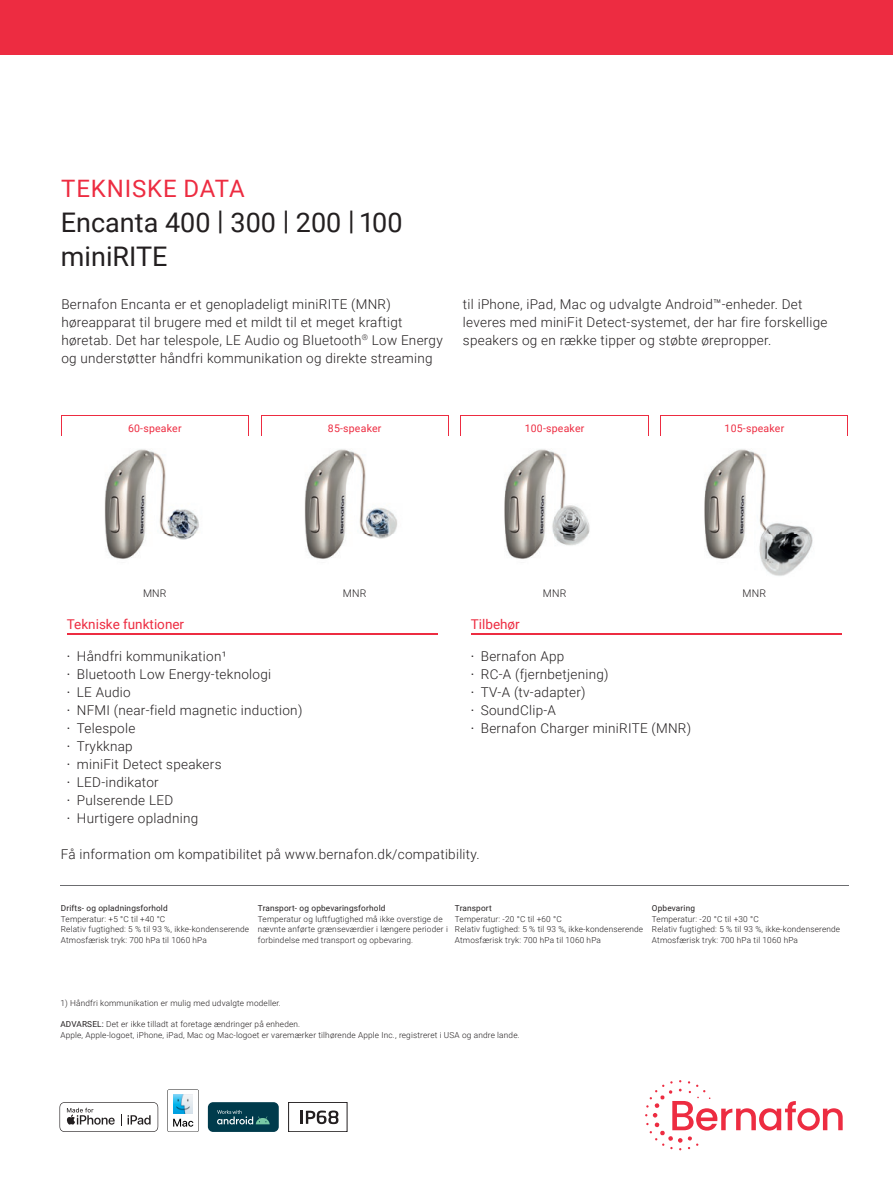
<style>
.page{position:relative;width:893px;height:1191px;background:#fff}
.page>*{position:absolute;margin:0;border:0;box-sizing:border-box;transform-origin:0 0}
.t1{font:27px/34.5px "Roboto";color:#231f20}
.t2{font:24px "Roboto";letter-spacing:.035em;color:#ed2c41}
.t3{font:300 13.5px/18px "Roboto";letter-spacing:.02em;color:#231f20}
.t4{font:13.5px "Roboto";color:#ed2c41}
.t5{font:10.5px "Roboto";letter-spacing:.02em;color:#ed2c41}
.t6{font:300 10.5px "Roboto";letter-spacing:.02em;color:#231f20}
.t7{font:300 8.25px/10.5px "Roboto";letter-spacing:.02em;color:#231f20}
.t8{font:8.25px "Roboto";letter-spacing:.02em;color:#231f20}
.s1{font-weight:400}
</style>
<div class="page">
<svg style="left:645px;top:1080px;width:198px;height:70px"></svg>
<svg style="left:167px;top:1089px;width:32px;height:43px"></svg>
<svg style="left:59px;top:1102px;width:99px;height:30px"></svg>
<div style="left:288px;top:1102px;width:59px;height:30px;border:1px solid #231f20"></div>
<svg style="left:301px;top:1110px;width:37px;height:14px"></svg>
<div style="left:208px;top:1102px;width:71px;height:30px;background:#003b4c;border-radius:5px"></div>
<svg style="left:217px;top:1110px;width:53px;height:14px"></svg>
<div style="left:0;top:0;width:893px;height:54px;background:#ed2c41"></div>
<hr style="left:61px;top:415px;width:188px;height:1px;background:#ed2c41">
<svg style="left:61px;top:416px;width:1px;height:20px"></svg>
<svg style="left:248px;top:416px;width:1px;height:20px"></svg>
<hr style="left:261px;top:415px;width:188px;height:1px;background:#ed2c41">
<svg style="left:261px;top:416px;width:1px;height:20px"></svg>
<svg style="left:448px;top:416px;width:1px;height:20px"></svg>
<hr style="left:660px;top:415px;width:188px;height:1px;background:#ed2c41">
<svg style="left:660px;top:416px;width:1px;height:20px"></svg>
<hr style="left:461px;top:415px;width:187px;height:1px;background:#ed2c41">
<svg style="left:648px;top:415px;width:1px;height:21px"></svg>
<img style="left:104px;top:449px;width:95px;height:110px">
<img style="left:304px;top:449px;width:93px;height:110px">
<img style="left:504px;top:449px;width:86px;height:110px">
<img style="left:704px;top:449px;width:109px;height:127px">
<hr style="left:61px;top:884px;width:197px;height:1px;background:#6c6d70">
<hr style="left:258px;top:884px;width:197px;height:1px;background:#6c6d70">
<hr style="left:455px;top:884px;width:197px;height:1px;background:#6c6d70">
<hr style="left:652px;top:884px;width:197px;height:1px;background:#6c6d70">
<hr style="left:67px;top:633px;width:371px;height:1px;background:#ed2c41">
<hr style="left:471px;top:633px;width:371px;height:1px;background:#ed2c41">
<h2 class="t2" style="left:61px;top:172px;width:185px">TEKNISKE DATA</h2>
<h1 class="t1" style="left:61px;top:204px;width:343px">Encanta 400 | 300 | 200 | 100 miniRITE</h1>
<p class="t3" style="left:61px;top:294px;width:383px">Bernafon Encanta er et genopladeligt miniRITE (MNR) høreapparat til brugere med et mildt til et meget kraftigt høretab. Det har telespole, LE Audio og Bluetooth<sup>®</sup> Low Energy og understøtter håndfri kommunikation og direkte streaming</p>
<p class="t3" style="left:463px;top:294px;width:366px">til iPhone, iPad, Mac og udvalgte Android™-enheder. Det leveres med miniFit Detect-systemet, der har fire forskellige speakers og en række tipper og støbte ørepropper.</p>
<p class="t5" style="left:128px;top:421px;width:55px">60-speaker</p>
<p class="t5" style="left:328px;top:421px;width:55px">85-speaker</p>
<p class="t5" style="left:525px;top:421px;width:61px">100-speaker</p>
<p class="t5" style="left:725px;top:421px;width:61px">105-speaker</p>
<p class="t6" style="left:143px;top:586px;width:25px">MNR</p>
<p class="t6" style="left:343px;top:586px;width:25px">MNR</p>
<p class="t6" style="left:543px;top:586px;width:25px">MNR</p>
<p class="t6" style="left:743px;top:586px;width:25px">MNR</p>
<p class="t4" style="left:67px;top:614px;width:119px">Tekniske funktioner</p>
<p class="t4" style="left:471px;top:614px;width:50px">Tilbehør</p>
<p class="t3" style="left:67px;top:646px;width:237px"><span class="s1">·</span> Håndfri kommunikation¹<br><span class="s1">·</span> Bluetooth Low Energy-teknologi<br><span class="s1">·</span> LE Audio<br><span class="s1">·</span> NFMI (near-field magnetic induction) <span class="s1">·</span> Telespole<br><span class="s1">·</span> Trykknap<br><span class="s1">·</span> miniFit Detect speakers<br><span class="s1">·</span> LED-indikator<br><span class="s1">·</span> Pulserende LED<br><span class="s1">·</span> Hurtigere opladning</p>
<p class="t3" style="left:471px;top:646px;width:222px"><span class="s1">·</span> Bernafon App<br><span class="s1">·</span> RC-A (fjernbetjening)<br><span class="s1">·</span> TV-A (tv-adapter)<br><span class="s1">·</span> SoundClip-A<br><span class="s1">·</span> Bernafon Charger miniRITE (MNR)</p>
<p class="t3" style="left:61px;top:844px;width:420px">Få information om kompatibilitet på www.bernafon.dk/compatibility.</p>
<p class="t8" style="left:61px;top:902px;width:108px">Drifts- og opladningsforhold</p>
<p class="t7" style="left:61px;top:913px;width:190px">Temperatur: +5 °C til +40 °C<br>Relativ fugtighed: 5 % til 93 %, ikke-kondenserende<br>Atmosfærisk tryk: 700 hPa til 1060 hPa</p>
<p class="t8" style="left:258px;top:902px;width:129px">Transport- og opbevaringsforhold</p>
<p class="t7" style="left:258px;top:913px;width:191px">Temperatur og luftfugtighed må ikke overstige de nævnte anførte grænseværdier i længere perioder i forbindelse med transport og opbevaring.</p>
<p class="t8" style="left:455px;top:902px;width:38px">Transport</p>
<p class="t7" style="left:455px;top:913px;width:190px">Temperatur: -20 °C til +60 °C<br>Relativ fugtighed: 5 % til 93 %, ikke-kondenserende<br>Atmosfærisk tryk: 700 hPa til 1060 hPa</p>
<p class="t8" style="left:652px;top:902px;width:45px">Opbevaring</p>
<p class="t7" style="left:652px;top:913px;width:190px">Temperatur: -20 °C til +30 °C<br>Relativ fugtighed: 5 % til 93 %, ikke-kondenserende<br>Atmosfærisk tryk: 700 hPa til 1060 hPa</p>
<p class="t7" style="left:60px;top:997px;width:222px">1) Håndfri kommunikation er mulig med udvalgte modeller.</p>
<p class="t7" style="left:60px;top:1018px;width:461px"><span class="s1">ADVARSEL:</span> Det er ikke tilladt at foretage ændringer på enheden.<br>Apple, Apple-logoet, iPhone, iPad, Mac og Mac-logoet er varemærker tilhørende Apple Inc., registreret i USA og andre lande.</p>
</div>
